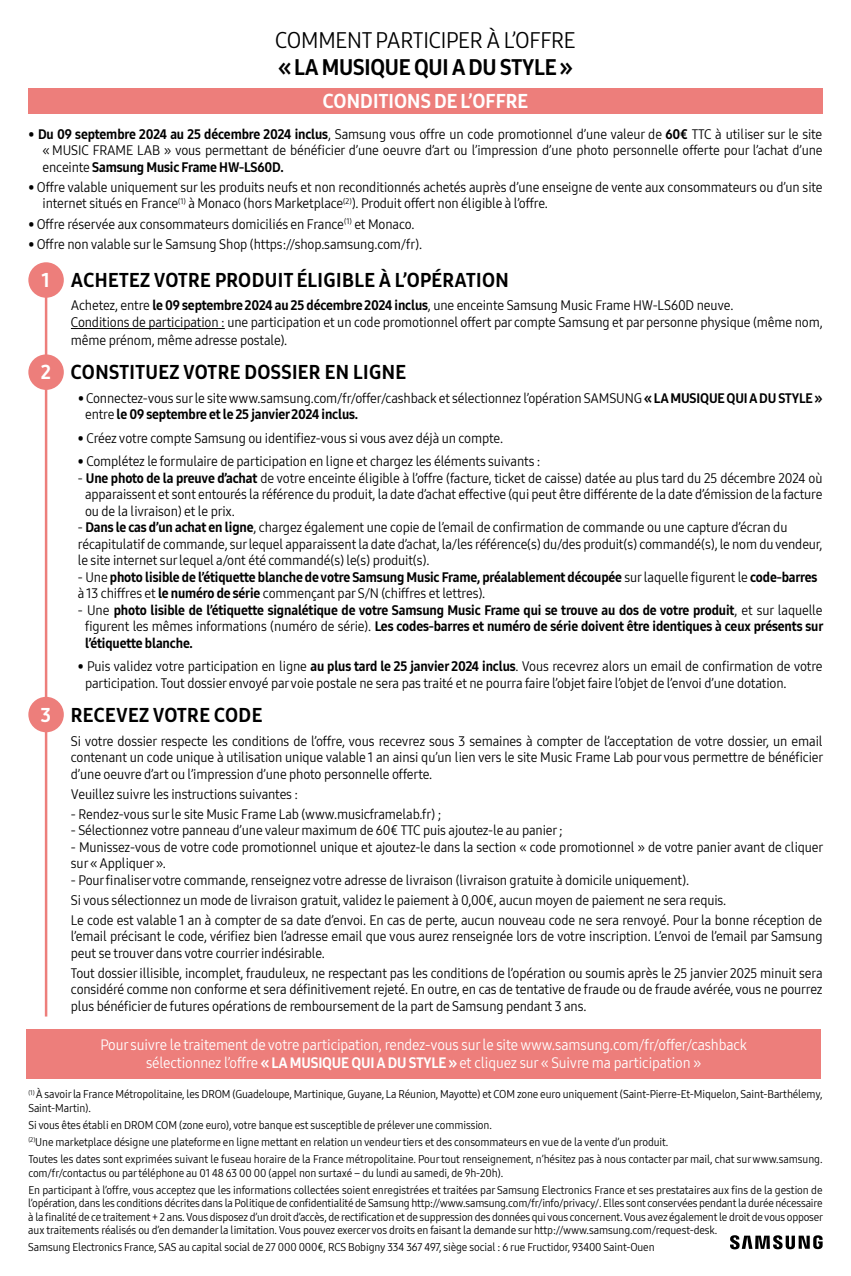
<style>
.page{position:relative;width:851px;height:1276px;background:#fff}
.page>*{position:absolute;margin:0;border:0;box-sizing:border-box;transform-origin:0 0}
.t1{font:22.5px "Samsung One 400 C";letter-spacing:-.01em;color:#000}
.t2{font:22.5px "Samsung One 800 C";letter-spacing:-.01em;color:#000}
.t3{font:20px "Samsung One 800 C";letter-spacing:.02em;color:#000}
.t4{font:20px "Samsung One 800 C";letter-spacing:.005em;color:#fff}
.t5{font:15px/18px "Samsung One 400 C";letter-spacing:-.01em;color:#fff;text-align:center}
.t6{font:13.75px/16.5px "Samsung One 400 C";letter-spacing:-.01em;color:#000}
.t7{font:13.75px/16.5px "Samsung One 800 C";letter-spacing:-.01em;color:#000;text-align:justify}
.t8{font:11.25px/13.5px "Samsung One 400 C";letter-spacing:-.01em;color:#000}
.s1{font-family:"Samsung One 800 C"}
.s2{font-family:"Samsung One 400 C"}
.s3{color:#fff}
</style>
<div class="page">
<div style="left:27px;top:1029px;width:793px;height:50px;background:#ed7e7b"></div>
<hr style="left:45px;top:285px;width:2px;height:731px;background:#ed7e7b">
<div style="left:28px;top:262px;width:36px;height:36px;background:#ed7e7b;border-radius:50%"></div>
<div style="left:28px;top:354px;width:36px;height:36px;background:#ed7e7b;border-radius:50%"></div>
<div style="left:28px;top:697px;width:36px;height:35px;background:#ed7e7b;border-radius:50%"></div>
<div style="left:28px;top:88px;width:794px;height:26px;background:#ed7e7b"></div>
<svg style="left:730px;top:1235px;width:92px;height:14px"></svg>
<hr style="left:71px;top:328px;width:154px;height:1px;background:#000">
<h1 class="t1" style="left:275px;top:25px;width:302px">COMMENT PARTICIPER À L’OFFRE</h1>
<h1 class="t2" style="left:278px;top:52px;width:295px">« LA MUSIQUE QUI A DU STYLE »</h1>
<h2 class="t4" style="left:323px;top:88px;width:206px">CONDITIONS DE L’OFFRE</h2>
<p class="t6" style="left:28px;top:126px;width:795px;text-align:right">• <span class="s1">Du 09 septembre 2024 au 25 décembre 2024 inclus</span>, Samsung vous offre un code promotionnel d’une valeur de <span class="s1">60€</span> TTC à utiliser sur le site « MUSIC FRAME LAB » vous permettant de bénéficier d’une oeuvre d’art ou l’impression d’une photo personnelle offerte pour l’achat d’une</p>
<p class="t7" style="left:43px;top:159px;width:243px"><span class="s2">enceinte</span> Samsung Music Frame HW-LS60D.</p>
<p class="t6" style="left:43px;top:179px;width:781px;text-indent:-14px">• Offre valable uniquement surles produits neufs et non reconditionnés achetés auprès d’une enseigne de vente aux consommateurs ou d’un site internet situés en France<sup>(1)</sup> à Monaco (hors Marketplace<sup>(2)</sup>). Produit offert non éligible à l’offre.</p>
<p class="t6" style="left:28px;top:215px;width:387px">• Offre réservée aux consommateurs domiciliés en France<sup>(1)</sup> et Monaco.</p>
<p class="t6" style="left:28px;top:235px;width:395px">• Offre non valable surle Samsung Shop (https://shop.samsung.com/fr).</p>
<h2 class="t3" style="left:42px;top:266px;width:468px"><span class="s3">1</span> ACHETEZ VOTRE PRODUIT ÉLIGIBLE À L’OPÉRATION</h2>
<p class="t6" style="left:71px;top:297px;width:753px">Achetez, entre <span class="s1">le 09 septembre 2024 au 25 décembre 2024 inclus</span>, une enceinte Samsung Music Frame HW-LS60D neuve.<br>Conditions de participation : une participation et un code promotionnel offert par compte Samsung et parpersonne physique (même nom,</p>
<p class="t6" style="left:71px;top:332px;width:218px">même prénom, même adresse postale).</p>
<h2 class="t3" style="left:41px;top:358px;width:366px"><span class="s3">2</span> CONSTITUEZ VOTRE DOSSIER EN LIGNE</h2>
<p class="t6" style="left:78px;top:389px;width:746px">• Connectez-vous surle sitewww.samsung.com/fr/offer/cashback et sélectionnez l’opération SAMSUNG <span class="s1">« LA MUSIQUE QUI A DU STYLE »</span></p>
<p class="t7" style="left:85px;top:406px;width:274px"><span class="s2">entre</span> le 09 septembre et le 25 janvier 2024 inclus.</p>
<p class="t6" style="left:78px;top:429px;width:426px">• Créez votre compte Samsung ou identifiez-vous si vous avez déjà un compte.</p>
<p class="t6" style="left:78px;top:453px;width:464px">• Complétez le formulaire de participation en ligne et chargez les éléments suivants :</p>
<p class="t6" style="left:85px;top:469px;width:739px;text-align:justify;text-indent:-7px">- <span class="s1">Une photo de la preuve d’achat</span> de votre enceinte éligible à l’offre (facture, ticket de caisse) datée au plus tard du 25 décembre 2024 où apparaissent et sont entourés la référence du produit, la date d’achat effective (qui peut être différente de la date d’émission de la facture ou de la livraison) et le prix.</p>
<p class="t6" style="left:78px;top:519px;width:746px">- <span class="s1">Dans le cas d’un achat en ligne</span>, chargez également une copie de l’email de confirmation de commande ou une capture d’écran du récapitulatif de commande, surlequel apparaissent la date d’achat, la/les référence(s) du/des produit(s) commandé(s), le nom duvendeur, le site internet surlequel a/ont été commandé(s) le(s) produit(s).</p>
<p class="t7" style="left:78px;top:568px;width:741px"><span class="s2">- Une</span> photo lisible de l’étiquette blanche de votre Samsung Music Frame, préalablement découpée <span class="s2">surlaquelle figurent le</span> code-barres</p>
<p class="t6" style="left:78px;top:585px;width:409px">à13 chiffres et <span class="s1">le numéro de série</span> commençant parS/N (chiffres et lettres).</p>
<p class="t7" style="left:85px;top:601px;width:739px;text-indent:-7px"><span class="s2">- Une</span> photo lisible de l’étiquette signalétique de votre Samsung Music Frame qui se trouve au dos de votre produit<span class="s2">, et sur laquelle figurent les mêmes informations (numéro de série).</span> Les codes-barres et numéro de série doivent être identiques à ceux présents sur l’étiquette blanche.</p>
<p class="t6" style="left:85px;top:658px;width:739px;text-indent:-7px">• Puis validez votre participation en ligne <span class="s1">au plus tard le 25 janvier 2024 inclus</span>. Vous recevrez alors un email de confirmation de votre participation. Tout dossierenvoyé parvoie postale ne sera pas traité et ne pourra faire l’objet faire l’objet de l’envoi d’une dotation.</p>
<h2 class="t3" style="left:41px;top:701px;width:223px"><span class="s3">3</span> RECEVEZ VOTRE CODE</h2>
<p class="t6" style="left:71px;top:732px;width:753px;text-align:justify">Si votre dossier respecte les conditions de l’offre, vous recevrez sous 3 semaines à compter de l’acceptation de votre dossier, un email contenant un code unique à utilisation unique valable 1 an ainsi qu’un lien vers le site Music Frame Lab pourvous permettre de bénéficier d’une oeuvre d’art ou l’impression d’une photo personnelle offerte.</p>
<p class="t6" style="left:71px;top:785px;width:229px">Veuillez suivre les instructions suivantes :</p>
<p class="t6" style="left:71px;top:805px;width:372px">- Rendez-vous surle site Music Frame Lab (www.musicframelab.fr) ;</p>
<p class="t6" style="left:71px;top:822px;width:493px">- Sélectionnez votre panneau d’une valeurmaximum de 60€ TTC puis ajoutez-le au panier;</p>
<p class="t6" style="left:71px;top:838px;width:753px">- Munissez-vous de votre code promotionnel unique et ajoutez-le dans la section « code promotionnel » de votre panier avant de cliquer sur « Appliquer ».</p>
<p class="t6" style="left:71px;top:870px;width:752px;line-height:20px">- Pourfinaliservotre commande, renseignez votre adresse de livraison (livraison gratuite à domicile uniquement).<br>Si vous sélectionnez un mode de livraison gratuit, validez le paiement à 0,00€, aucun moyen de paiement ne sera requis.<br>Le code est valable 1 an à compter de sa date d’envoi. En cas de perte, aucun nouveau code ne sera renvoyé. Pour la bonne réception de</p>
<p class="t6" style="left:71px;top:928px;width:753px">l’email précisant le code, vérifiez bien l’adresse email que vous aurez renseignée lors de votre inscription. L’envoi de l’email par Samsung peut se trouver dans votre courrier indésirable.</p>
<p class="t6" style="left:71px;top:964px;width:753px;text-align:justify">Tout dossier illisible, incomplet, frauduleux, ne respectant pas les conditions de l’opération ou soumis après le 25 janvier 2025 minuit sera considéré comme non conforme et sera définitivement rejeté. En outre, en cas de tentative de fraude ou de fraude avérée, vous ne pourrez plus bénéficierde futures opérations de remboursement de la part de Samsung pendant 3 ans.</p>
<p class="t5" style="left:100px;top:1035px;width:648px">Pour suivre le traitement de votre participation, rendez-vous surle site www.samsung.com/fr/offer/cashback sélectionnez l’offre <span class="s1">« LA MUSIQUE QUI A DU STYLE »</span> et cliquez sur « Suivre ma participation »</p>
<p class="t8" style="left:28px;top:1087px;width:795px"><sup>(1)</sup> Àsavoirla France Métropolitaine, les DROM (Guadeloupe, Martinique, Guyane, La Réunion, Mayotte) et COM zone euro uniquement (Saint-Pierre-Et-Miquelon, Saint-Barthélemy,<br>Saint-Martin).</p>
<p class="t8" style="left:28px;top:1116px;width:795px;line-height:17px">Si vous êtes établi en DROM COM (zone euro), votre banque est susceptible de prélever une commission.<br><sup>(2)</sup>Une marketplace désigne une plateforme en ligne mettant en relation un vendeurtiers et des consommateurs en vue de la vente d’un produit.<br>Toutes les dates sont exprimées suivant le fuseau horaire de la France métropolitaine. Pourtout renseignement, n’hésitez pas à nous contacter par mail, chat surwww.samsung.</p>
<p class="t8" style="left:28px;top:1164px;width:795px;line-height:17px">com/fr/contactus ou partéléphone au 01 48 63 00 00 (appel non surtaxé – du lundi au samedi, de 9h-20h).<br>En participant à l’offre, vous acceptez que les informations collectées soient enregistrées et traitées par Samsung Electronics France et ses prestataires aux fins de la gestion de</p>
<p class="t8" style="left:28px;top:1196px;width:796px;text-align:justify">l’opération, dans les conditions décrites dans la Politique de confidentialité de Samsung http://www.samsung.com/fr/info/privacy/. Elles sont conservées pendant la durée nécessaire à lafinalité de ce traitement + 2 ans.Vous disposez d’un droit d’accès, de rectification et de suppression des données quivous concernent.Vous avez également le droit devous opposer aux traitements réalisés ou d’en demanderla limitation. Vous pouvez exercervos droits en faisant la demande surhttp://www.samsung.com/request-desk.</p>
<p class="t8" style="left:28px;top:1240px;width:627px">Samsung Electronics France, SAS au capital social de 27 000 000€, RCS Bobigny 334 367 497, siège social : 6 rue Fructidor, 93400 Saint-Ouen</p>
</div>
